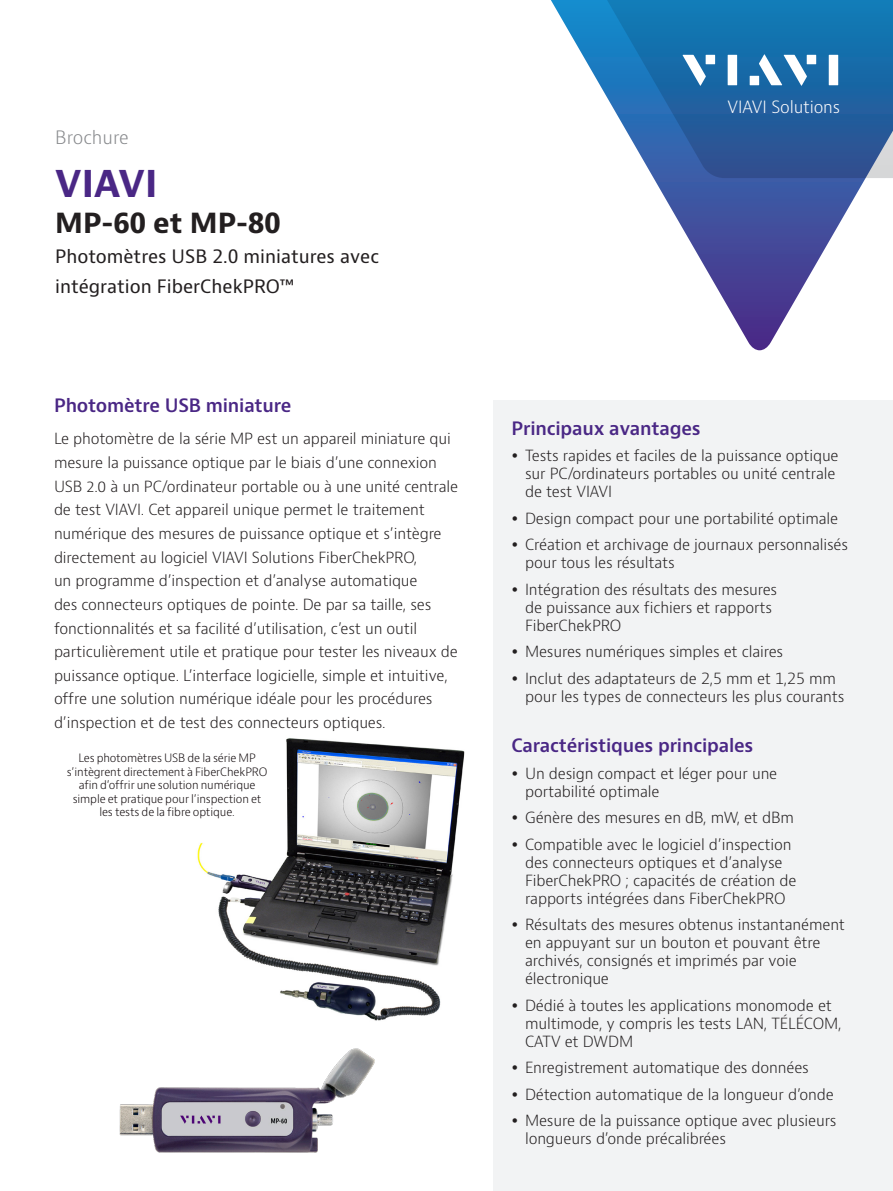
<style>
.page{position:relative;width:893px;height:1191px;background:#fff}
.page>*{position:absolute;margin:0;border:0;box-sizing:border-box;transform-origin:0 0}
.H1_Brand_Sub-Brand_2{font:700 36px "Bernino Sans";color:#4a2785}
.H2_Product_18_24{font:700 27px "Bernino Sans";color:#231f20}
.Cover_subhead_12_pt{font:18px/30px "Bernino Sans";color:#231f20}
.H2_Bullet_Heading_Pu{font:600 18px "Bernino Sans";letter-spacing:-.01em;color:#4a2785}
.H2_Heading_Purple_12{font:600 18px "Bernino Sans";letter-spacing:-.01em;color:#4a2785}
.P_DocType{font:300 18px "Bernino Sans";color:#87898c}
.t1{font:300 16.5px "Bernino Sans";letter-spacing:-.01em;color:#fff}
.P_10_16{font:300 15px/18px "Bernino Sans";letter-spacing:-.01em;color:#231f20}
.t2{font:300 11.25px/13.5px "Bernino Sans";letter-spacing:-.01em;color:#110a0c;text-align:center}
</style>
<div class="page">
<svg style="left:653px;top:178px;width:213px;height:172px"></svg>
<svg style="left:551px;top:0;width:342px;height:178px"></svg>
<svg style="left:682px;top:55px;width:24px;height:31px"></svg>
<div style="left:706px;top:55px;width:9px;height:9px;background:#fff"></div>
<div style="left:728px;top:55px;width:9px;height:30px;background:#fff"></div>
<div style="left:807px;top:55px;width:9px;height:9px;background:#fff"></div>
<div style="left:829px;top:55px;width:9px;height:30px;background:#fff"></div>
<svg style="left:759px;top:54px;width:48px;height:32px"></svg>
<div style="left:750px;top:76px;width:9px;height:9px;background:#fff"></div>
<div style="left:493px;top:401px;width:400px;height:790px;background:#f2f3f4"></div>
<img style="left:197px;top:738px;width:268px;height:282px">
<img style="left:119px;top:975px;width:262px;height:178px">
<p class="P_DocType" style="left:55px;top:125px;width:75px">Brochure</p>
<p class="H1_Brand_Sub-Brand_2" style="left:55px;top:160px;width:104px">VIAVI</p>
<p class="H2_Product_18_24" style="left:55px;top:205px;width:227px">MP-60 et MP-80</p>
<p class="Cover_subhead_12_pt" style="left:55px;top:241px;width:325px">Photomètres USB 2.0 miniatures avec intégration FiberChekPRO™</p>
<p class="H2_Heading_Purple_12" style="left:54px;top:394px;width:239px">Photomètre USB miniature</p>
<p class="P_10_16" style="left:54px;top:427px;width:406px;line-height:23.7px">Le photomètre de la série MP est un appareil miniature qui mesure la puissance optique par le biais d’une connexion USB 2.0 à un PC/ordinateur portable ou à une unité centrale de test VIAVI. Cet appareil unique permet le traitement numérique des mesures de puissance optique et s’intègre directement au logiciel VIAVI Solutions FiberChekPRO,<br>un programme d’inspection et d’analyse automatique<br>des connecteurs optiques de pointe. De par sa taille, ses fonctionnalités et sa facilité d’utilisation, c’est un outil particulièrement utile et pratique pour tester les niveaux de puissance optique. L’interface logicielle, simple et intuitive, offre une solution numérique idéale pour les procédures d’inspection et de test des connecteurs optiques.</p>
<p class="t2" style="left:67px;top:751px;width:202px">Les photomètres USB de la série MP s’intègrent directement à FiberChekPRO afin d’offrir une solution numérique simple et pratique pour l’inspection et les tests de la fibre optique.</p>
<p class="t1" style="left:728px;top:96px;width:114px">VIAVI Solutions</p>
<p class="H2_Bullet_Heading_Pu" style="left:512px;top:416px;width:191px">Principaux avantages</p>
<p class="P_10_16" style="left:525px;top:447px;width:315px">Tests rapides et faciles de la puissance optique sur PC/ordinateurs portables ou unité centrale de test VIAVI</p>
<p class="P_10_16" style="left:525px;top:509px;width:315px">Design compact pour une portabilité optimale</p>
<p class="P_10_16" style="left:525px;top:536px;width:324px">Création et archivage de journaux personnalisés pour tous les résultats</p>
<p class="P_10_16" style="left:525px;top:580px;width:254px">Intégration des résultats des mesures de puissance aux fichiers et rapports<br>FiberChekPRO</p>
<p class="P_10_16" style="left:525px;top:643px;width:260px">Mesures numériques simples et claires</p>
<p class="P_10_16" style="left:525px;top:669px;width:321px">Inclut des adaptateurs de 2,5 mm et 1,25 mm pour les types de connecteurs les plus courants</p>
<p class="H2_Bullet_Heading_Pu" style="left:512px;top:734px;width:243px">Caractéristiques principales</p>
<p class="P_10_16" style="left:525px;top:764px;width:254px">Un design compact et léger pour une portabilité optimale</p>
<p class="P_10_16" style="left:525px;top:809px;width:270px">Génère des mesures en dB, mW, et dBm</p>
<p class="P_10_16" style="left:525px;top:835px;width:273px">Compatible avec le logiciel d’inspection des connecteurs optiques et d’analyse FiberChekPRO ; capacités de création de rapports intégrées dans FiberChekPRO</p>
<p class="P_10_16" style="left:525px;top:916px;width:322px">Résultats des mesures obtenus instantanément en appuyant sur un bouton et pouvant être archivés, consignés et imprimés par voie électronique</p>
<p class="P_10_16" style="left:525px;top:996px;width:318px">Dédié à toutes les applications monomode et multimode, y compris les tests LAN, TÉLÉCOM,<br>CATV et DWDM</p>
<p class="P_10_16" style="left:525px;top:1059px;width:285px">Enregistrement automatique des données</p>
<p class="P_10_16" style="left:525px;top:1085px;width:310px">Détection automatique de la longueur d’onde</p>
<p class="P_10_16" style="left:525px;top:1112px;width:313px">Mesure de la puissance optique avec plusieurs longueurs d’onde précalibrées</p>
</div>
